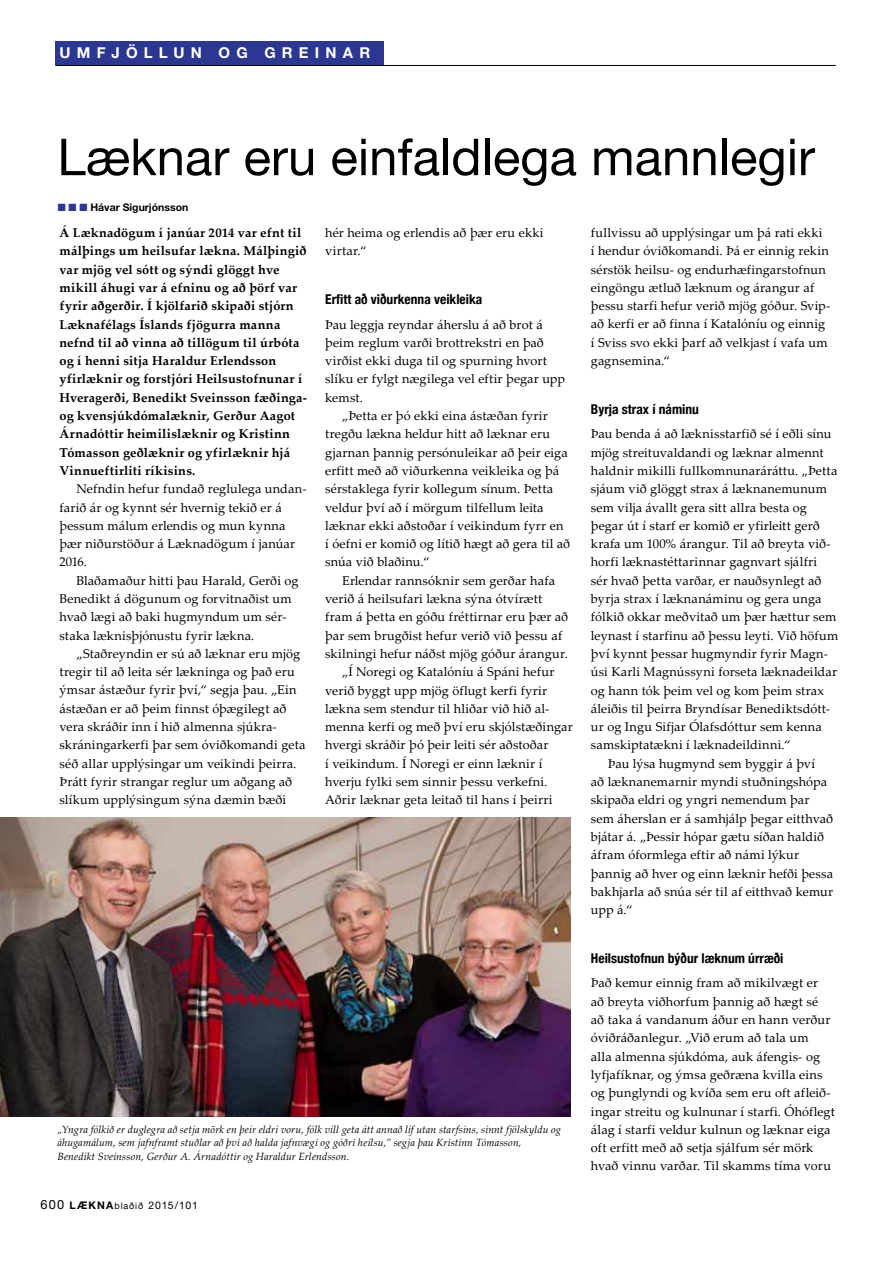
<style>
.page{position:relative;width:893px;height:1263px;background:#fff}
.page>*{position:absolute;margin:0;border:0;box-sizing:border-box;transform-origin:0 0}
.t1{font:51px "Helvetica Neue";color:#000}
.t2{font:700 15px "Helvetica Neue";letter-spacing:.41em;color:#fff}
.t3{font:700 condensed 13.5px "Helvetica Neue";color:#000}
.t4{font:12.75px/18.3px "Palatino Linotype";letter-spacing:.01em;color:#000}
.t5{font:700 12.75px/18.3px "Palatino Linotype";letter-spacing:.015em;color:#000}
.t6{font:italic 10.5px/13.5px "Palatino Linotype";letter-spacing:.01em;color:#000}
.t7{font:10.5px "Helvetica Neue";letter-spacing:.065em;color:#000}
.t8{font:700 10.5px "Helvetica Neue";color:#000}
.s1{color:#2c3791}
.s2{font-size:12.75px}
.s3{font-weight:700}
.s4{font-size:9px}
</style>
<div class="page">
<div style="left:55px;top:42px;width:329px;height:23px;background:#2c3791"></div>
<hr style="left:55px;top:65px;width:781px;height:1px;background:#000">
<img style="left:0;top:818px;width:571px;height:299px">
<p class="t2" style="left:60px;top:43px;width:312px">UMFJÖLLUN OG GREINAR</p>
<h1 class="t1" style="left:57px;top:127px;width:759px">Læknar eru einfaldlega mannlegir</h1>
<p class="t8" style="left:58px;top:200px;width:132px"><span class="s1">■</span> <span class="s1">■</span> <span class="s1">■</span> Hávar Sigurjónsson</p>
<p class="t5" style="left:60px;top:223px;width:249px">Á Læknadögum í janúar 2014 var efnt til málþings um heilsufar lækna. Málþingið var mjög vel sótt og sýndi glöggt hve mikill áhugi var á efninu og að þörf var fyrir aðgerðir. Í kjölfarið skipaði stjórn Læknafélags Íslands fjögurra manna nefnd til að vinna að tillögum til úrbóta og í henni sitja Haraldur Erlendsson yfirlæknir og forstjóri Heilsustofnunar í Hveragerði, Benedikt Sveinsson fæðinga&shy;og kvensjúkdómalæknir, Gerður Aagot Árnadóttir heimilislæknir og Kristinn Tómasson geðlæknir og yfirlæknir hjá Vinnueftirliti ríkisins.</p>
<p class="t4" style="left:60px;top:479px;width:249px;text-indent:17px">Nefndin hefur fundað reglulega undan&shy;farið ár og kynnt sér hvernig tekið er á þessum málum erlendis og mun kynna þær niðurstöður á Læknadögum í janúar<br>2016.</p>
<p class="t4" style="left:60px;top:571px;width:241px;text-indent:17px">Blaðamaður hitti þau Harald, Gerði og Benedikt á dögunum og forvitnaðist um hvað lægi að baki hugmyndum um sér&shy;staka læknisþjónustu fyrir lækna.</p>
<p class="t4" style="left:60px;top:644px;width:248px;text-indent:17px">„Staðreyndin er sú að læknar eru mjög tregir til að leita sér lækninga og það eru ýmsar ástæður fyrir því,“ segja þau. „Ein ástæðan er að þeim finnst óþægilegt að vera skráðir inn í hið almenna sjúkra&shy;skráningarkerfi þar sem óviðkomandi geta séð allar upplýsingar um veikindi þeirra.<br>Þrátt fyrir strangar reglur um aðgang að slíkum upplýsingum sýna dæmin bæði</p>
<p class="t4" style="left:325px;top:223px;width:220px">hér heima og erlendis að þær eru ekki virtar.“</p>
<p class="t3" style="left:325px;top:291px;width:159px">Erfitt að viðurkenna veikleika</p>
<p class="t4" style="left:325px;top:315px;width:242px">Þau leggja reyndar áherslu á að brot á þeim reglum varði brottrekstri en það virðist ekki duga til og spurning hvort slíku er fylgt nægilega vel eftir þegar upp kemst.</p>
<p class="t4" style="left:325px;top:406px;width:246px;text-indent:17px">„Þetta er þó ekki eina ástæðan fyrir tregðu lækna heldur hitt að læknar eru gjarnan þannig persónuleikar að þeir eiga erfitt með að viðurkenna veikleika og þá sérstaklega fyrir kollegum sínum. Þetta veldur því að í mörgum tilfellum leita læknar ekki aðstoðar í veikindum fyrr en í óefni er komið og lítið hægt að gera til að snúa við blaðinu.“</p>
<p class="t4" style="left:342px;top:571px;width:214px">Erlendar rannsóknir sem gerðar hafa</p>
<p class="t4" style="left:325px;top:589px;width:219px">verið á heilsufari lækna sýna ótvírætt</p>
<p class="t4" style="left:325px;top:607px;width:244px">fram á þetta en góðu fréttirnar eru þær að</p>
<p class="t4" style="left:325px;top:626px;width:239px">þar sem brugðist hefur verið við þessu af</p>
<p class="t4" style="left:325px;top:644px;width:244px">skilningi hefur náðst mjög góður árangur.</p>
<p class="t4" style="left:342px;top:662px;width:214px">„Í Noregi og Katalóníu á Spáni hefur</p>
<p class="t4" style="left:325px;top:680px;width:223px">verið byggt upp mjög öflugt kerfi fyrir</p>
<p class="t4" style="left:325px;top:699px;width:226px">lækna sem stendur til hliðar við hið al-</p>
<p class="t4" style="left:325px;top:717px;width:249px">menna kerfi og með því eru skjólstæðingar</p>
<p class="t4" style="left:325px;top:735px;width:225px">hvergi skráðir þó þeir leiti sér aðstoðar</p>
<p class="t4" style="left:325px;top:754px;width:219px">í veikindum. Í Noregi er einn læknir í</p>
<p class="t4" style="left:325px;top:772px;width:224px">hverju fylki sem sinnir þessu verkefni.</p>
<p class="t4" style="left:325px;top:790px;width:229px">Aðrir læknar geta leitað til hans í þeirri</p>
<p class="t6" style="left:57px;top:1122px;width:505px">„Yngra fólkið er duglegra að setja mörk en þeir eldri voru, fólk vill geta átt annað líf utan starfsins, sinnt fjölskyldu og áhugamálum, sem jafnframt stuðlar að því að halda jafnvægi og góðri heilsu,” segja þau Kristinn Tómasson,<br>Benedikt Sveinsson, Gerður A. Árnadóttir og Haraldur Erlendsson.</p>
<p class="t7" style="left:40px;top:1199px;width:159px"><span class="s2">600</span> <span class="s3">LÆKNA</span><span class="s4">blaðið</span> 2015/101</p>
<p class="t4" style="left:591px;top:223px;width:241px">fullvissu að upplýsingar um þá rati ekki<br>í hendur óviðkomandi. Þá er einnig rekin sérstök heilsu- og endurhæfingarstofnun eingöngu ætluð læknum og árangur af þessu starfi hefur verið mjög góður. Svip&shy;að kerfi er að finna í Katalóníu og einnig í Sviss svo ekki þarf að velkjast í vafa um gagnsemina.“</p>
<p class="t3" style="left:591px;top:401px;width:110px">Byrja strax í náminu</p>
<p class="t4" style="left:591px;top:424px;width:242px">Þau benda á að læknisstarfið sé í eðli sínu</p>
<p class="t4" style="left:591px;top:443px;width:234px">mjög streituvaldandi og læknar almennt</p>
<p class="t4" style="left:591px;top:461px;width:248px">haldnir mikilli fullkomnunaráráttu. „Þetta</p>
<p class="t4" style="left:591px;top:479px;width:238px">sjáum við glöggt strax á læknanemunum</p>
<p class="t4" style="left:591px;top:498px;width:218px">sem vilja ávallt gera sitt allra besta og</p>
<p class="t4" style="left:591px;top:516px;width:230px">þegar út í starf er komið er yfirleitt gerð</p>
<p class="t4" style="left:591px;top:534px;width:241px">krafa um 100% árangur. Til að breyta við-</p>
<p class="t4" style="left:591px;top:552px;width:228px">horfi læknastéttarinnar gagnvart sjálfri</p>
<p class="t4" style="left:591px;top:571px;width:232px">sér hvað þetta varðar, er nauðsynlegt að</p>
<p class="t4" style="left:591px;top:589px;width:232px">byrja strax í læknanáminu og gera unga</p>
<p class="t4" style="left:591px;top:607px;width:247px">fólkið okkar meðvitað um þær hættur sem</p>
<p class="t4" style="left:591px;top:626px;width:249px">leynast í starfinu að þessu leyti. Við höfum</p>
<p class="t4" style="left:591px;top:644px;width:239px">því kynnt þessar hugmyndir fyrir Magn-</p>
<p class="t4" style="left:591px;top:662px;width:248px">úsi Karli Magnússyni forseta læknadeildar</p>
<p class="t4" style="left:591px;top:680px;width:235px">og hann tók þeim vel og kom þeim strax</p>
<p class="t4" style="left:591px;top:699px;width:241px">áleiðis til þeirra Bryndísar Benediktsdótt-</p>
<p class="t4" style="left:591px;top:717px;width:232px">ur og Ingu Sifjar Ólafsdóttur sem kenna</p>
<p class="t4" style="left:591px;top:735px;width:201px">samskiptatækni í læknadeildinni.“</p>
<p class="t4" style="left:608px;top:754px;width:209px">Þau lýsa hugmynd sem byggir á því</p>
<p class="t4" style="left:591px;top:772px;width:238px">að læknanemarnir myndi stuðningshópa</p>
<p class="t4" style="left:591px;top:790px;width:220px">skipaða eldri og yngri nemendum þar</p>
<p class="t4" style="left:591px;top:809px;width:244px">sem áherslan er á samhjálp þegar eitthvað</p>
<p class="t4" style="left:591px;top:827px;width:235px">bjátar á. „Þessir hópar gætu síðan haldið</p>
<p class="t4" style="left:591px;top:845px;width:210px">áfram óformlega eftir að námi lýkur</p>
<p class="t4" style="left:591px;top:863px;width:244px">þannig að hver og einn læknir hefði þessa</p>
<p class="t4" style="left:591px;top:882px;width:244px">bakhjarla að snúa sér til af eitthvað kemur</p>
<p class="t4" style="left:591px;top:900px;width:43px">upp á.“</p>
<p class="t3" style="left:591px;top:950px;width:194px">Heilsustofnun býður læknum úrræði</p>
<p class="t4" style="left:591px;top:973px;width:246px">Það kemur einnig fram að mikilvægt er<br>að breyta viðhorfum þannig að hægt sé<br>að taka á vandanum áður en hann verður óviðráðanlegur. „Við erum að tala um<br>alla almenna sjúkdóma, auk áfengis- og lyfjafíknar, og ýmsa geðræna kvilla eins og þunglyndi og kvíða sem eru oft afleið&shy;ingar streitu og kulnunar í starfi. Óhóflegt álag í starfi veldur kulnun og læknar eiga oft erfitt með að setja sjálfum sér mörk hvað vinnu varðar. Til skamms tíma voru</p>
</div>
